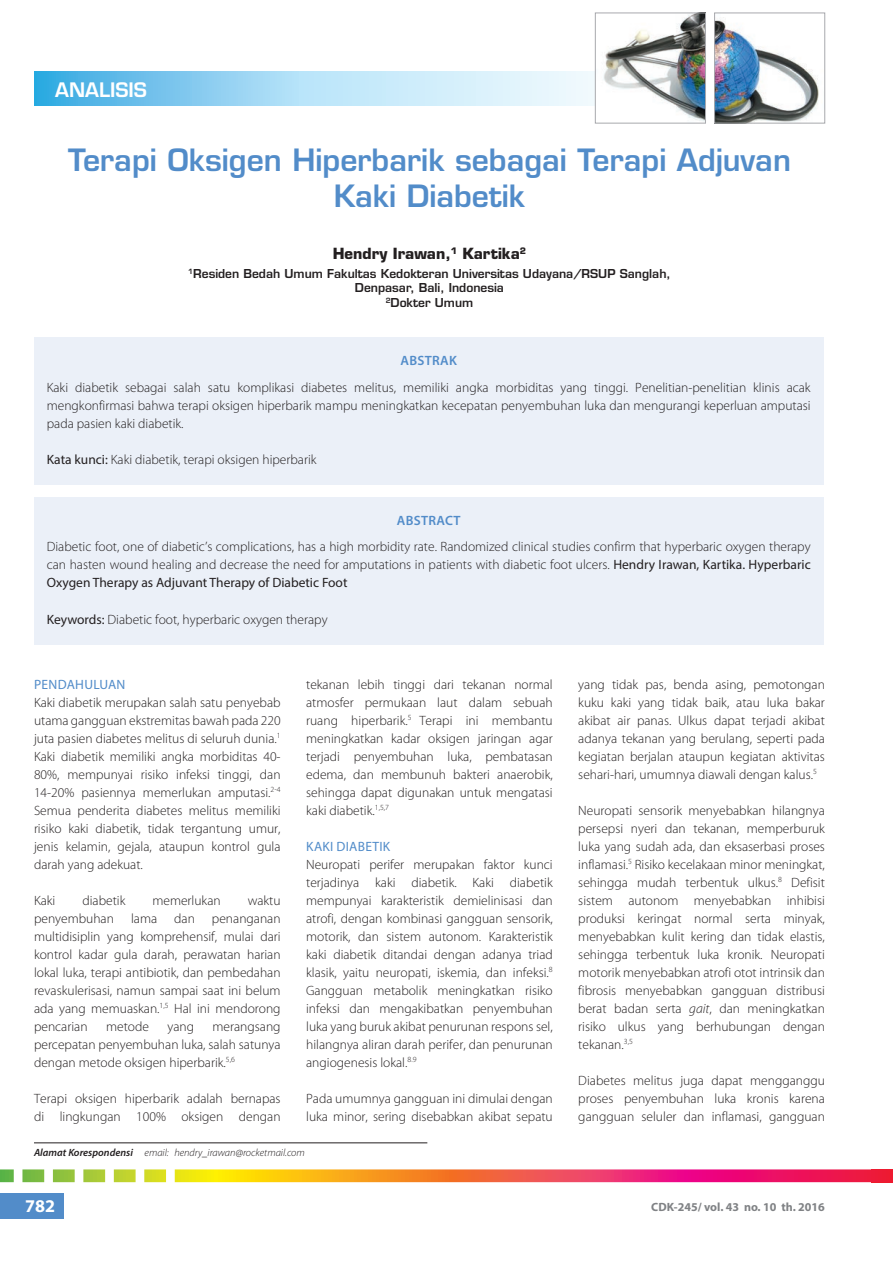
<style>
.page{position:relative;width:893px;height:1263px;background:#fff}
.page>*{position:absolute;margin:0;border:0;box-sizing:border-box;transform-origin:0 0}
.t1{font:600 30px/36px "Eurostile LT Std";color:#528cc9;text-align:center}
.t2{font:600 19.5px "Eurostile LT Std";color:#fff}
.t3{font:700 18px "Myriad Pro";color:#fff}
.t4{font:700 15px "Eurostile LT Std";color:#231f20}
.t5{font:300 13.5px/18px "Myriad Pro";color:#231f20;text-align:justify}
.t6{font:13.5px "Myriad Pro";letter-spacing:.02em;color:#528cc9}
.t7{font:600 13.5px "Myriad Pro";letter-spacing:.02em;color:#528cc9}
.t8{font:600 12px/14.4px "Eurostile LT Std";color:#231f20;text-align:center}
.t9{font:700 12px "Myriad Pro";color:#808285}
.t10{font:italic 300 10.5px "Myriad Pro";color:#231f20}
.t11{font:italic 600 10.5px "Myriad Pro";color:#231f20}
.s1{font-weight:400}
.s2{font-weight:300}
.s3{font-style:italic}
</style>
<div class="page">
<div style="left:0;top:1193px;width:64px;height:25px;background:#528cc9"></div>
<svg style="left:0;top:1169px;width:893px;height:13px;background:#e87d50"></svg>
<svg style="left:34px;top:71px;width:561px;height:35px;background:#a7dbf4"></svg>
<img style="left:603px;top:15px;width:101px;height:106px">
<div style="left:595px;top:13px;width:111px;height:110px;border:1px solid #a8a9ad"></div>
<img style="left:716px;top:17px;width:103px;height:104px">
<div style="left:714px;top:13px;width:111px;height:110px;border:1px solid #a8a9ad"></div>
<hr style="left:34px;top:1142px;width:393px;height:1px;background:#231f20">
<div style="left:34px;top:338px;width:789px;height:147px;background:#ebf0f8"></div>
<div style="left:34px;top:498px;width:789px;height:147px;background:#ebf0f8"></div>
<h2 class="t2" style="left:55px;top:78px;width:93px">ANALISIS</h2>
<h1 class="t1" style="left:68px;top:142px;width:724px">Terapi Oksigen Hiperbarik sebagai Terapi Adjuvan<br>Kaki Diabetik</h1>
<p class="t4" style="left:333px;top:245px;width:195px">Hendry Irawan,<sup>1</sup> Kartika<sup>2</sup></p>
<p class="t8" style="left:188px;top:266px;width:484px"><sup>1</sup>Residen Bedah Umum Fakultas Kedokteran Universitas Udayana/RSUP Sanglah,<br>Denpasar, Bali, Indonesia<br><sup>2</sup>Dokter Umum</p>
<p class="t7" style="left:401px;top:352px;width:58px">ABSTRAK</p>
<p class="t5" style="left:47px;top:378px;width:765px">Kaki diabetik sebagai salah satu komplikasi diabetes melitus, memiliki angka morbiditas yang tinggi. Penelitian-penelitian klinis acak mengkonfirmasi bahwa terapi oksigen hiperbarik mampu meningkatkan kecepatan penyembuhan luka dan mengurangi keperluan amputasi pada pasien kaki diabetik.</p>
<p class="t5" style="left:47px;top:450px;width:271px"><span class="s1">Kata kunci:</span> Kaki diabetik, terapi oksigen hiperbarik</p>
<p class="t7" style="left:397px;top:512px;width:65px">ABSTRACT</p>
<p class="t5" style="left:47px;top:538px;width:765px">Diabetic foot, one of diabetic’s complications, has a high morbidity rate. Randomized clinical studies confirm that hyperbaric oxygen therapy can hasten wound healing and decrease the need for amputations in patients with diabetic foot ulcers. <span class="s1">Hendry Irawan, Kartika. Hyperbaric Oxygen Therapy as Adjuvant Therapy of Diabetic Foot</span></p>
<p class="t5" style="left:47px;top:610px;width:282px"><span class="s1">Keywords:</span> Diabetic foot, hyperbaric oxygen therapy</p>
<p class="t6" style="left:34px;top:676px;width:93px">PENDAHULUAN</p>
<p class="t5" style="left:34px;top:693px;width:248px">Kaki diabetik merupakan salah satu penyebab utama gangguan ekstremitas bawah pada 220 juta pasien diabetes melitus di seluruh dunia.<sup>1<br></sup>Kaki diabetik memiliki angka morbiditas 40- 80%, mempunyai risiko infeksi tinggi, dan 14-20% pasiennya memerlukan amputasi.<sup>2-4<br></sup>Semua penderita diabetes melitus memiliki risiko kaki diabetik, tidak tergantung umur, jenis kelamin, gejala, ataupun kontrol gula darah yang adekuat.</p>
<p class="t5" style="left:34px;top:891px;width:23px">Kaki</p>
<p class="t5" style="left:82px;top:891px;width:44px">diabetik</p>
<p class="t5" style="left:152px;top:891px;width:70px">memerlukan</p>
<p class="t5" style="left:248px;top:891px;width:34px">waktu</p>
<p class="t5" style="left:34px;top:909px;width:82px">penyembuhan</p>
<p class="t5" style="left:131px;top:909px;width:28px">lama</p>
<p class="t5" style="left:174px;top:909px;width:22px">dan</p>
<p class="t5" style="left:34px;top:909px;width:248px;text-indent:178px">penanganan multidisiplin yang komprehensif, mulai dari kontrol kadar gula darah, perawatan harian lokal luka, terapi antibiotik, dan pembedahan revaskulerisasi, namun sampai saat ini belum ada yang memuaskan.<sup>1,5</sup> Hal ini mendorong pencarian</p>
<p class="t5" style="left:106px;top:1017px;width:44px">metode</p>
<p class="t5" style="left:167px;top:1017px;width:28px">yang</p>
<p class="t5" style="left:34px;top:1017px;width:248px;text-indent:179px">merangsang percepatan penyembuhan luka, salah satunya dengan metode oksigen hiperbarik.<sup>5,6</sup></p>
<p class="t5" style="left:34px;top:1089px;width:248px">Terapi oksigen hiperbarik adalah bernapas di lingkungan 100% oksigen dengan</p>
<p class="t5" style="left:306px;top:675px;width:248px">tekanan lebih tinggi dari tekanan normal atmosfer permukaan laut dalam sebuah ruang hiperbarik.<sup>5</sup> Terapi ini membantu meningkatkan kadar oksigen jaringan agar terjadi penyembuhan luka, pembatasan edema, dan membunuh bakteri anaerobik, sehingga dapat digunakan untuk mengatasi kaki diabetik.<sup>1,5,7</sup></p>
<p class="t6" style="left:306px;top:838px;width:85px">KAKI DIABETIK</p>
<p class="t5" style="left:306px;top:855px;width:248px">Neuropati perifer merupakan faktor kunci terjadinya kaki diabetik. Kaki diabetik mempunyai karakteristik demielinisasi dan atrofi, dengan kombinasi gangguan sensorik, motorik, dan sistem autonom. Karakteristik kaki diabetik ditandai dengan adanya triad klasik, yaitu neuropati, iskemia, dan infeksi.<sup>8<br></sup>Gangguan metabolik meningkatkan risiko infeksi dan mengakibatkan penyembuhan luka yang buruk akibat penurunan respons sel, hilangnya aliran darah perifer, dan penurunan angiogenesis lokal.<sup>8.9</sup></p>
<p class="t5" style="left:306px;top:1089px;width:248px">Pada umumnya gangguan ini dimulai dengan luka minor, sering disebabkan akibat sepatu</p>
<p class="t11" style="left:34px;top:1145px;width:136px">Alamat Korespondensi <span class="s2">email:</span></p>
<p class="t10" style="left:174px;top:1146px;width:132px">hendry_irawan@rocketmail.com</p>
<p class="t5" style="left:578px;top:675px;width:248px">yang tidak pas, benda asing, pemotongan kuku kaki yang tidak baik, atau luka bakar akibat air panas. Ulkus dapat terjadi akibat adanya tekanan yang berulang, seperti pada kegiatan berjalan ataupun kegiatan aktivitas sehari-hari, umumnya diawali dengan kalus.<sup>5</sup></p>
<p class="t5" style="left:578px;top:801px;width:248px">Neuropati sensorik menyebabkan hilangnya persepsi nyeri dan tekanan, memperburuk luka yang sudah ada, dan eksaserbasi proses inflamasi.<sup>5</sup> Risiko kecelakaan minor meningkat, sehingga mudah terbentuk ulkus.<sup>8</sup> Defisit sistem autonom menyebabkan inhibisi produksi keringat normal serta minyak, menyebabkan kulit kering dan tidak elastis, sehingga terbentuk luka kronik. Neuropati motorik menyebabkan atrofi otot intrinsik dan fibrosis menyebabkan gangguan distribusi berat badan serta <span class="s3">gait</span>, dan meningkatkan risiko ulkus yang berhubungan dengan tekanan.<sup>3,5</sup></p>
<p class="t5" style="left:578px;top:1071px;width:248px">Diabetes melitus juga dapat mengganggu proses penyembuhan luka kronis karena gangguan seluler dan inflamasi, gangguan</p>
<h3 class="t3" style="left:25px;top:1194px;width:31px">782</h3>
<p class="t9" style="left:651px;top:1199px;width:175px">CDK-245/ vol. 43 no. 10 th. 2016</p>
</div>
